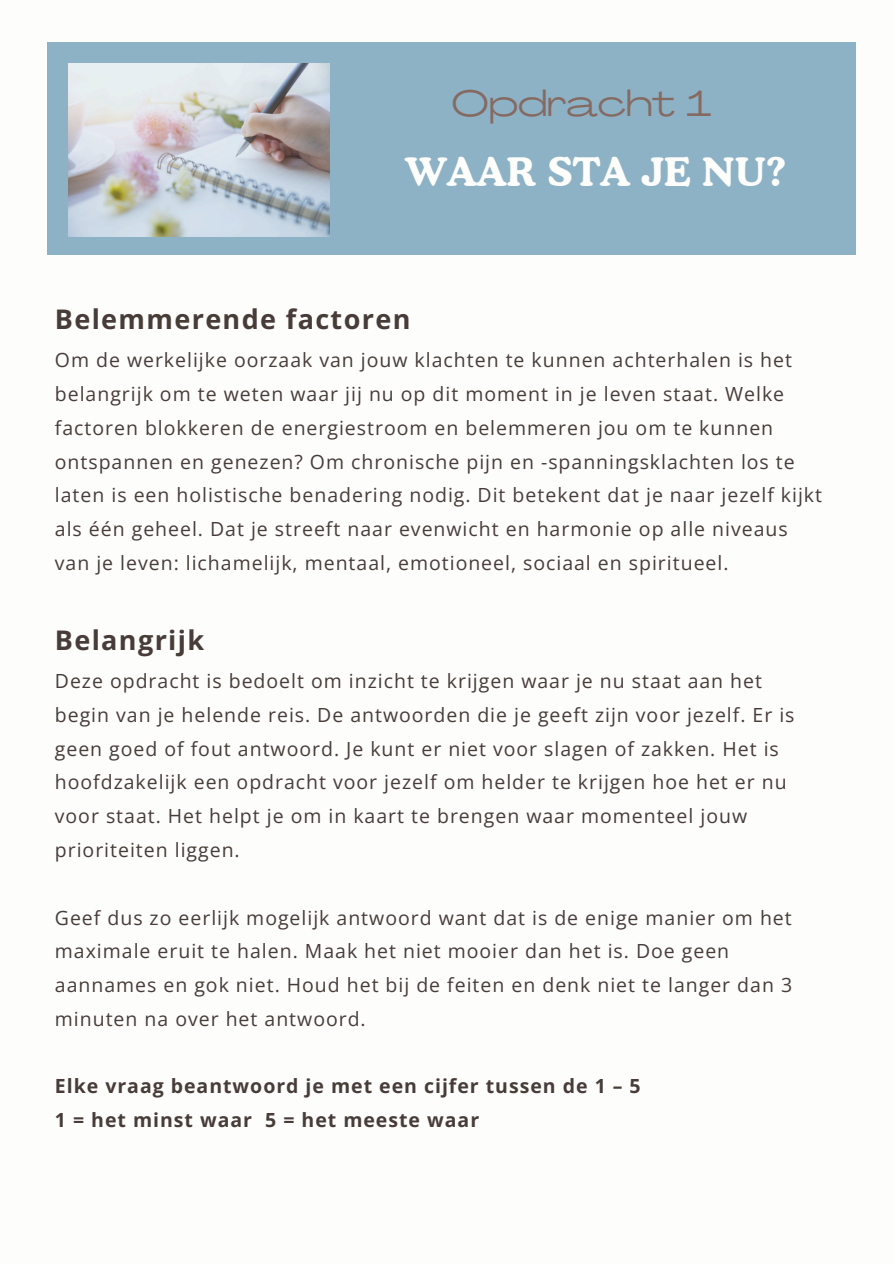
<style>
.page{position:relative;width:894px;height:1264px;background:#fff}
.page>*{position:absolute;margin:0;border:0;box-sizing:border-box;transform-origin:0 0}
.t1{font:700 39px "Cooper BT";color:#fdfdfb}
.t2{font:36px "Agrandir Grand";color:#856a62}
.t3{font:700 27px "Open Sans";letter-spacing:.05em;color:#473c38}
.t4{font:19.5px/33.8px "Open Sans";letter-spacing:.05em;color:#473c38}
.t5{font:700 19.5px/33.8px "Open Sans";letter-spacing:.05em;color:#473c38}
</style>
<div class="page">
<div style="left:0;top:0;width:893px;height:1263px;background:#fdfdfb"></div>
<div style="left:47px;top:43px;width:808px;height:212px;background:#8db2c6"></div>
<img style="left:68px;top:63px;width:261px;height:173px">
<p class="t2" style="left:451px;top:89px;width:261px">Opdracht 1</p>
<h2 class="t1" style="left:404px;top:148px;width:383px">WAAR STA JE NU?</h2>
<h1 class="t3" style="left:55px;top:300px;width:357px">Belemmerende factoren</h1>
<p class="t4" style="left:55px;top:343px;width:768px">Om de werkelijke oorzaak van jouw klachten te kunnen achterhalen is het belangrijk om te weten waar jij nu op dit moment in je leven staat. Welke factoren blokkeren de energiestroom en belemmeren jou om te kunnen ontspannen en genezen? Om chronische pijn en -spanningsklachten los te laten is een holistische benadering nodig. Dit betekent dat je naar jezelf kijkt als één geheel. Dat je streeft naar evenwicht en harmonie op alle niveaus van je leven: lichamelijk, mentaal, emotioneel, sociaal en spiritueel.</p>
<p class="t3" style="left:55px;top:621px;width:151px">Belangrijk</p>
<p class="t4" style="left:55px;top:663px;width:741px">Deze opdracht is bedoelt om inzicht te krijgen waar je nu staat aan het begin van je helende reis. De antwoorden die je geeft zijn voor jezelf. Er is geen goed of fout antwoord. Je kunt er niet voor slagen of zakken. Het is hoofdzakelijk een opdracht voor jezelf om helder te krijgen hoe het er nu voor staat. Het helpt je om in kaart te brengen waar momenteel jouw prioriteiten liggen.</p>
<p class="t4" style="left:55px;top:900px;width:738px">Geef dus zo eerlijk mogelijk antwoord want dat is de enige manier om het maximale eruit te halen. Maak het niet mooier dan het is. Doe geen aannames en gok niet. Houd het bij de feiten en denk niet te langer dan 3 minuten na over het antwoord.</p>
<p class="t5" style="left:55px;top:1068px;width:587px">Elke vraag beantwoord je met een cijfer tussen de 1 – 5<br>1 = het minst waar 5 = het meeste waar</p>
</div>
